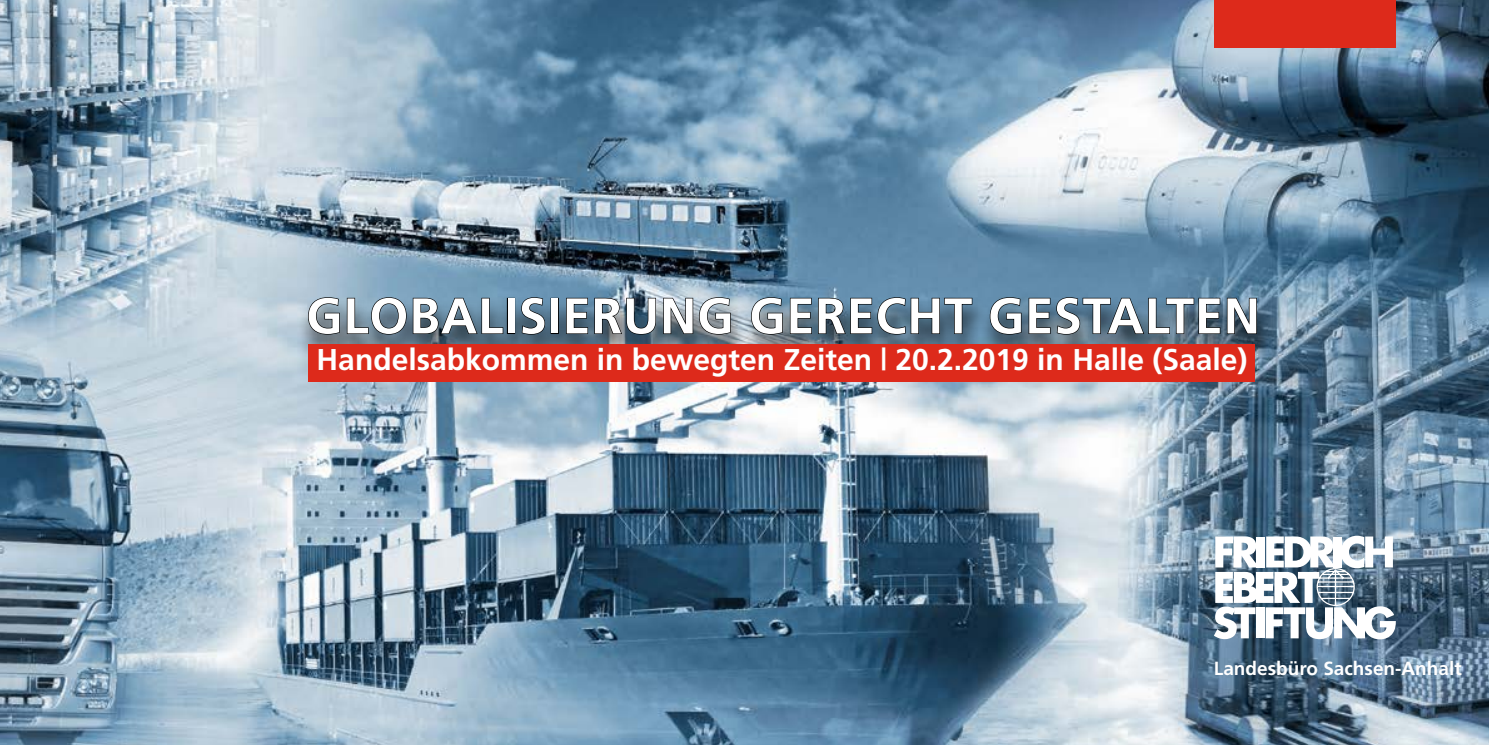
<style>
.page{position:relative;width:1489px;height:745px;background:#fff}
.page>*{position:absolute;margin:0;border:0;box-sizing:border-box;transform-origin:0 0}
.t1{font:700 50px "Frutiger";letter-spacing:.02em;color:#fff}
.t2{font:700 30px "Frutiger";color:#fff}
.t3{font:700 19px "Frutiger";color:#fff}
</style>
<div class="page">
<img style="left:0;top:0;width:1488px;height:744px">
<div style="left:1213px;top:0;width:182px;height:47px;background:#dd2a1b"></div>
<div style="left:297px;top:297px;width:979px;height:67px;background:#000;opacity:.75"></div>
<svg style="left:307px;top:296px;width:33px;height:39px"></svg>
<svg style="left:346px;top:296px;width:158px;height:39px;background:#597283"></svg>
<div style="left:507px;top:297px;width:8px;height:37px;border:1px solid #000"></div>
<svg style="left:520px;top:296px;width:25px;height:39px"></svg>
<div style="left:550px;top:297px;width:9px;height:37px;border:1px solid #000"></div>
<svg style="left:565px;top:297px;width:91px;height:38px;background:#4c606f"></svg>
<svg style="left:662px;top:296px;width:69px;height:39px;background:#788289"></svg>
<svg style="left:750px;top:296px;width:33px;height:39px"></svg>
<svg style="left:789px;top:296px;width:183px;height:39px;background:#476275"></svg>
<svg style="left:989px;top:296px;width:231px;height:39px;background:#496376"></svg>
<svg style="left:1226px;top:297px;width:31px;height:37px"></svg>
<svg style="left:1213px;top:535px;width:182px;height:104px"></svg>
<div style="left:308px;top:344px;width:946px;height:37px;background:#dd2a1b"></div>
<h1 class="t1" style="left:306px;top:286px;width:955px">GLOBALISIERUNG GERECHT GESTALTEN</h1>
<p class="t2" style="left:316px;top:342px;width:932px">Handelsabkommen in bewegten Zeiten | 20.2.2019 in Halle (Saale)</p>
<p class="t3" style="left:1213px;top:656px;width:249px">Landesbüro Sachsen-Anhalt</p>
</div>
